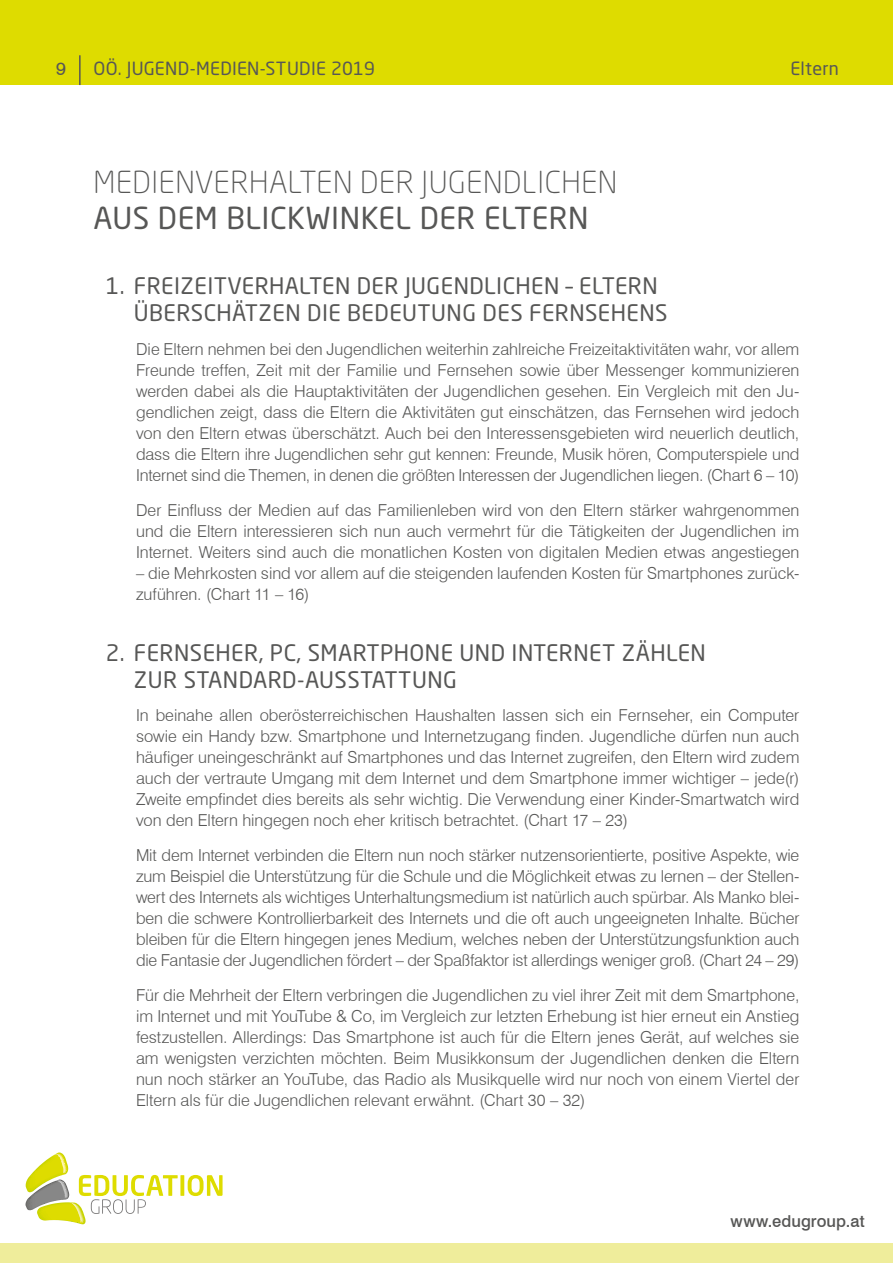
<style>
.page{position:relative;width:893px;height:1263px;background:#fff}
.page>*{position:absolute;margin:0;border:0;box-sizing:border-box;transform-origin:0 0}
.t1{font:300 30px "Neo Sans W1 G";letter-spacing:.02em;color:#575756}
.t2{font:30px "Neo Sans W1 G";letter-spacing:.02em;color:#575756}
.t3{font:22.5px/27px "Neo Sans W1 G";letter-spacing:.02em;color:#575756}
.t4{font:18px "Neo Sans W1 G";letter-spacing:.015em;color:#575756}
.t5{font:18px "Swiss 721 BT";color:#575756}
.t6{font:300 16.5px/21px "Swiss 721 BT";letter-spacing:-.005em;color:#575756;text-align:justify}
.t7{font:500 16.5px "Swiss 721 BT";color:#575756}
</style>
<div class="page">
<div style="left:0;top:0;width:893px;height:85px;background:#dedc00"></div>
<div style="left:0;top:1243px;width:893px;height:20px;background:#efed9b"></div>
<hr style="left:79px;top:55px;width:2px;height:30px;background:#575756">
<svg style="left:180px;top:1175px;width:4px;height:21px"></svg>
<svg style="left:188px;top:1175px;width:35px;height:21px"></svg>
<svg style="left:26px;top:1152px;width:152px;height:72px"></svg>
<p class="t5" style="left:56px;top:57px;width:11px">9</p>
<p class="t4" style="left:94px;top:57px;width:283px">OÖ. JUGEND-MEDIEN-STUDIE 2019</p>
<h1 class="t1" style="left:94px;top:164px;width:525px">MEDIENVERHALTEN DER JUGENDLICHEN</h1>
<h1 class="t2" style="left:94px;top:200px;width:496px">AUS DEM BLICKWINKEL DER ELTERN</h1>
<p class="t4" style="left:790px;top:58px;width:50px">Eltern</p>
<h2 class="t3" style="left:134px;top:272px;width:535px;text-indent:-28px">1. FREIZEITVERHALTEN DER JUGENDLICHEN – ELTERN<br>ÜBERSCHÄTZEN DIE BEDEUTUNG DES FERNSEHENS</h2>
<p class="t6" style="left:136px;top:339px;width:665px">Die Eltern nehmen bei den Jugendlichen weiterhin zahlreiche Freizeitaktivitäten wahr, vor allem Freunde treffen, Zeit mit der Familie und Fernsehen sowie über Messenger kommunizieren werden dabei als die Hauptaktivitäten der Jugendlichen gesehen. Ein Vergleich mit den Ju&shy;gendlichen zeigt, dass die Eltern die Aktivitäten gut einschätzen, das Fernsehen wird jedoch von den Eltern etwas überschätzt. Auch bei den Interessensgebieten wird neuerlich deutlich, dass die Eltern ihre Jugendlichen sehr gut kennen: Freunde, Musik hören, Computerspiele und Internet sind die Themen, in denen die größten Interessen der Jugendlichen liegen. (Chart 6 – 10)</p>
<p class="t6" style="left:136px;top:499px;width:665px">Der Einfluss der Medien auf das Familienleben wird von den Eltern stärker wahrgenommen und die Eltern interessieren sich nun auch vermehrt für die Tätigkeiten der Jugendlichen im Internet. Weiters sind auch die monatlichen Kosten von digitalen Medien etwas angestiegen</p>
<p class="t6" style="left:136px;top:562px;width:665px">– die Mehrkosten sind vor allem auf die steigenden laufenden Kosten für Smartphones zurück&shy;zuführen. (Chart 11 – 16)</p>
<h2 class="t3" style="left:134px;top:638px;width:573px;text-indent:-28px">2. FERNSEHER, PC, SMARTPHONE UND INTERNET ZÄHLEN<br>ZUR STANDARD-AUSSTATTUNG</h2>
<p class="t6" style="left:136px;top:705px;width:665px">In beinahe allen oberösterreichischen Haushalten lassen sich ein Fernseher, ein Computer sowie ein Handy bzw. Smartphone und Internetzugang finden. Jugendliche dürfen nun auch häufiger uneingeschränkt auf Smartphones und das Internet zugreifen, den Eltern wird zudem auch der vertraute Umgang mit dem Internet und dem Smartphone immer wichtiger – jede(r)<br>Zweite empfindet dies bereits als sehr wichtig. Die Verwendung einer Kinder-Smartwatch wird von den Eltern hingegen noch eher kritisch betrachtet. (Chart 17 – 23)</p>
<p class="t6" style="left:136px;top:844px;width:665px">Mit dem Internet verbinden die Eltern nun noch stärker nutzensorientierte, positive Aspekte, wie zum Beispiel die Unterstützung für die Schule und die Möglichkeit etwas zu lernen – der Stellen&shy;wert des Internets als wichtiges Unterhaltungsmedium ist natürlich auch spürbar. Als Manko blei&shy;ben die schwere Kontrollierbarkeit des Internets und die oft auch ungeeigneten Inhalte. Bücher bleiben für die Eltern hingegen jenes Medium, welches neben der Unterstützungsfunktion auch die Fantasie der Jugendlichen fördert – der Spaßfaktor ist allerdings weniger groß. (Chart 24 – 29)</p>
<p class="t6" style="left:136px;top:984px;width:665px">Für die Mehrheit der Eltern verbringen die Jugendlichen zu viel ihrer Zeit mit dem Smartphone, im Internet und mit YouTube &amp; Co, im Vergleich zur letzten Erhebung ist hier erneut ein Anstieg festzustellen. Allerdings: Das Smartphone ist auch für die Eltern jenes Gerät, auf welches sie am wenigsten verzichten möchten. Beim Musikkonsum der Jugendlichen denken die Eltern nun noch stärker an YouTube, das Radio als Musikquelle wird nur noch von einem Viertel der Eltern als für die Jugendlichen relevant erwähnt. (Chart 30 – 32)</p>
<p class="t7" style="left:730px;top:1211px;width:136px">www.edugroup.at</p>
</div>
